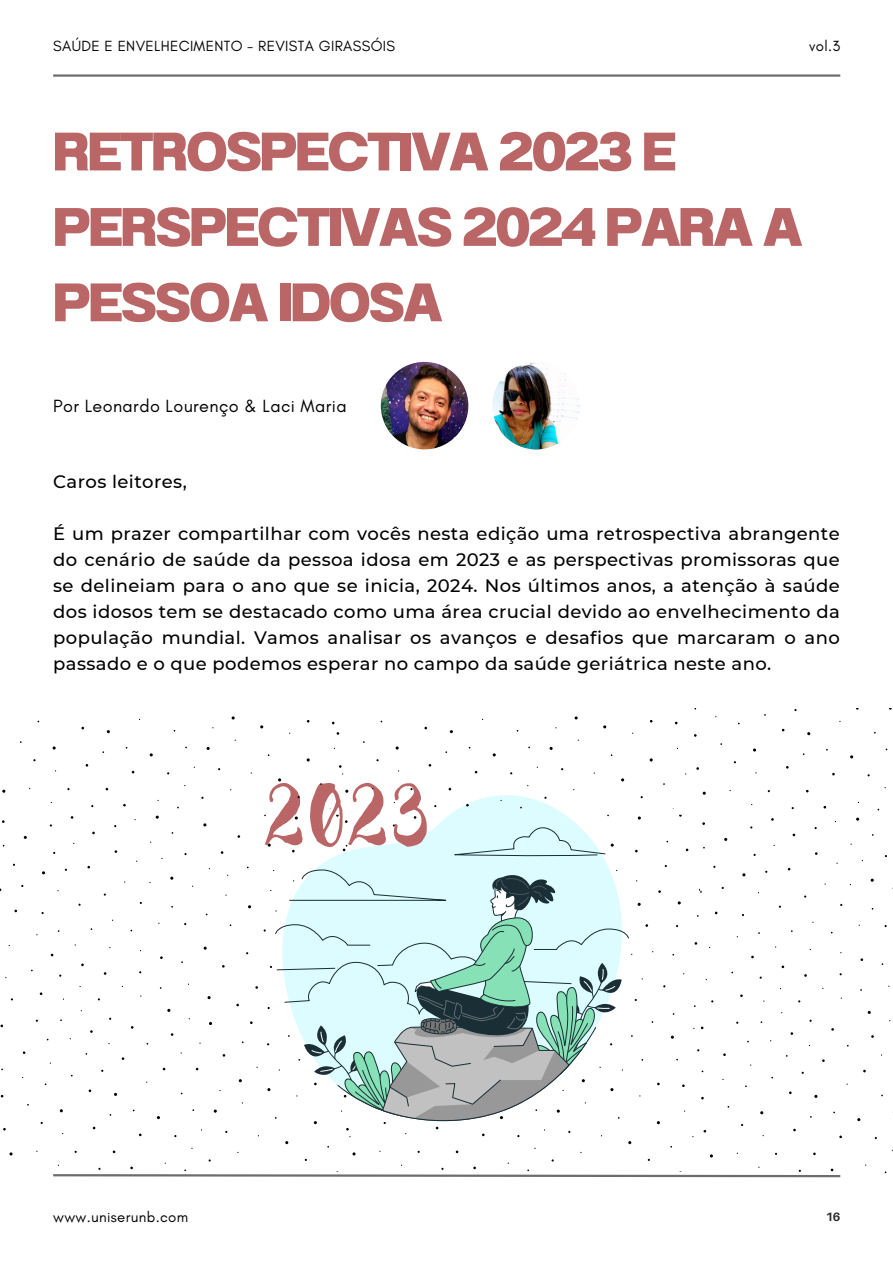
<style>
.page{position:relative;width:893px;height:1264px;background:#fff}
.page>*{position:absolute;margin:0;border:0;box-sizing:border-box;transform-origin:0 0}
.t1{font:91.5px "Sensa Brush Fill";color:#b66}
.t2{font:800 54px/75.3px "Anantason";letter-spacing:-.035em;color:#b66}
.t3{font:500 18px/25.8px "Montserrat";letter-spacing:.025em;color:#000;text-align:justify}
.t4{font:18px "Glacial Indifference";letter-spacing:.025em;color:#000}
.t5{font:15px "Glacial Indifference";letter-spacing:.025em;color:#000}
.t6{font:700 12.15px "Aileron";color:#2b2b2b}
</style>
<div class="page">
<hr style="left:53px;top:74px;width:787px;height:3px;background:#6d6d6d">
<svg style="left:0;top:708px;width:893px;height:470px"></svg>
<img style="left:381px;top:362px;width:87px;height:87px;border-radius:50%">
<img style="left:492px;top:362px;width:88px;height:87px;border-radius:50%">
<p class="t5" style="left:53px;top:37px;width:343px">SAÚDE E ENVELHECIMENTO - REVISTA GIRASSÓIS</p>
<p class="t5" style="left:809px;top:37px;width:33px">vol.3</p>
<h2 class="t2" style="left:53px;top:114px;width:750px">RETROSPECTIVA 2023 E<br>PERSPECTIVAS 2024 PARA A<br>PESSOA IDOSA</h2>
<p class="t4" style="left:53px;top:395px;width:295px">Por Leonardo Lourenço &amp; Laci Maria</p>
<p class="t3" style="left:53px;top:469px;width:135px">Caros leitores,</p>
<p class="t3" style="left:53px;top:521px;width:788px">É um prazer compartilhar com vocês nesta edição uma retrospectiva abrangente do cenário de saúde da pessoa idosa em 2023 e as perspectivas promissoras que se delineiam para o ano que se inicia, 2024. Nos últimos anos, a atenção à saúde dos idosos tem se destacado como uma área crucial devido ao envelhecimento da população mundial. Vamos analisar os avanços e desafios que marcaram o ano passado e o que podemos esperar no campo da saúde geriátrica neste ano.</p>
<h1 class="t1" style="left:264px;top:760px;width:168px">2023</h1>
<p class="t5" style="left:53px;top:1207px;width:136px">www.uniserunb.com</p>
<p class="t6" style="left:825px;top:1209px;width:16px">16</p>
</div>
